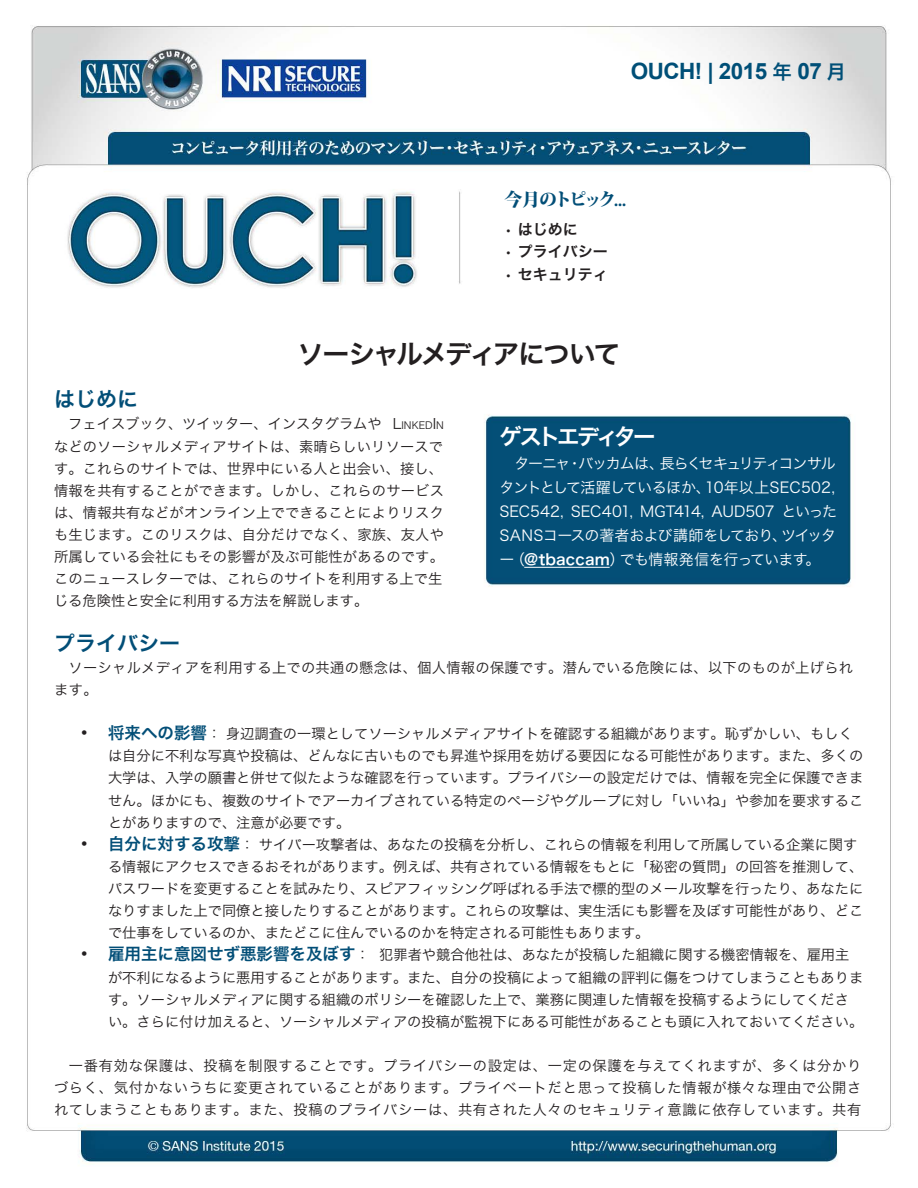
<style>
.page{position:relative;width:918px;height:1188px;background:#fff}
.page>*{position:absolute;margin:0;border:0;box-sizing:border-box;transform-origin:0 0}
.t1{font:27px "Hira Kaku Pro W6";letter-spacing:-.09em;color:#231f20}
.t2{font:700 22.5px "Arial";letter-spacing:-.025em;color:#004f77}
.t3{font:22.5px "Hira Kaku Pro W6";letter-spacing:-.15em;color:#fff}
.MainText{font:21px "Hira Kaku Pro W6";color:#024e77}
.t4{font:19.5px "Hira Kaku Pro W6";color:#004f77}
.t5{font:800 18px "Koz Min Pro";letter-spacing:-.165em;color:#024e77}
.t6{font:18px "Arial";color:#231f20}
.t7{font:16.5px "Hira Kaku Pro W6";color:#024e77}
.MainText-2{font:15px "Hira Kaku Pro N W3";letter-spacing:-.045em;color:#fff}
.t8{font:15px "Hira Kaku Pro W6";color:#231f20}
.MainText-3{font:15px "Hira Kaku Pro N W3";letter-spacing:-.1em;color:#fff}
.MainText-4{font:15px "Hira Kaku Pro N W3";letter-spacing:.015em;color:#fff}
.MainText-5{font:15px "Hira Kaku Pro W6";letter-spacing:.01em;color:#fff}
.MainText-6{font:14.25px/22.2px "Hira Kaku Pro W3";color:#231f20;text-align:justify}
.MainText-7{font:14.25px/22.2px "Hira Kaku Pro W3";letter-spacing:.02em;color:#231f20}
.MainText-8{font:10.05px "Hira Kaku Pro W3";color:#231f20}
.s1{font-size:14.25px}
.s2{font-family:"Hira Kaku Pro N W3"}
</style>
<div class="page">
<img style="left:26px;top:25px;width:865px;height:1139px">
<hr style="left:524px;top:567px;width:86px;height:1px;background:#fff">
<p class="t4" style="left:772px;top:54px;width:21px">年</p>
<p class="t2" style="left:631px;top:56px;width:138px">OUCH! | 2015</p>
<p class="t2" style="left:797px;top:56px;width:26px">07</p>
<p class="t4" style="left:827px;top:54px;width:21px">月</p>
<p class="t5" style="left:504px;top:186px;width:123px">今月のトピック...</p>
<p class="t8" style="left:504px;top:216px;width:75px">• はじめに</p>
<p class="t8" style="left:504px;top:238px;width:105px">• プライバシー</p>
<p class="t8" style="left:504px;top:261px;width:105px">• セキュリティ</p>
<p class="MainText" style="left:54px;top:380px;width:85px">はじめに</p>
<p class="t1" style="left:297px;top:330px;width:325px">ソーシャルメディアについて</p>
<p class="MainText-6" style="left:54px;top:412px;width:391px;text-align:left">　フェイスブック、ツイッター、インスタグラムや<br>などのソーシャルメディアサイトは、素晴らしいリソースです。これらのサイトでは、世界中にいる人と出会い、接し、情報を共有することができます。しかし、これらのサービスは、情報共有などがオンライン上でできることによりリスクも生じます。このリスクは、自分だけでなく、家族、友人や所属している会社にもその影響が及ぶ可能性があるのです。このニュースレターでは、これらのサイトを利用する上で生じる危険性と安全に利用する方法を解説します。</p>
<p class="MainText" style="left:54px;top:624px;width:127px">プライバシー</p>
<p class="MainText-7" style="left:54px;top:655px;width:801px">　ソーシャルメディアを利用する上での共通の懸念は、個人情報の保護です。潜んでいる危険には、以下のものが上げられます。</p>
<p class="MainText-6" style="left:207px;top:722px;width:647px">：身辺調査の一環としてソーシャルメディアサイトを確認する組織があります。恥ずかしい、もしく</p>
<p class="MainText-8" style="left:393px;top:417px;width:53px"><span class="s1">L</span>INKED<span class="s1">I</span> N</p>
<p class="t3" style="left:500px;top:416px;width:158px">ゲストエディター</p>
<p class="MainText-2" style="left:500px;top:450px;width:72px">　ターニャ</p>
<p class="MainText-2" style="left:579px;top:450px;width:87px">バッカムは、</p>
<p class="MainText-3" style="left:660px;top:450px;width:178px">長らくセキュリティコンサル</p>
<p class="MainText-2" style="left:567px;top:450px;width:16px">・</p>
<p class="MainText-4" style="left:705px;top:474px;width:132px">10年以上SEC502,</p>
<p class="MainText-2" style="left:500px;top:474px;width:213px">タントとして活躍しているほか、</p>
<p class="MainText-2" style="left:782px;top:498px;width:57px">といった</p>
<p class="MainText-2" style="left:640px;top:498px;width:66px">MGT414,</p>
<p class="MainText-2" style="left:500px;top:498px;width:66px">SEC542,</p>
<p class="MainText-2" style="left:571px;top:498px;width:64px">SEC401,</p>
<p class="MainText-2" style="left:712px;top:498px;width:64px">AUD507</p>
<p class="MainText-2" style="left:500px;top:522px;width:289px">SANSコースの著者および講師をしており、</p>
<p class="MainText-2" style="left:781px;top:522px;width:56px">ツイッタ</p>
<p class="MainText-5" style="left:510px;top:546px;width:116px"><span class="s2">（</span>@tbaccam<span class="s2">）</span></p>
<p class="MainText-2" style="left:620px;top:546px;width:190px">でも情報発信を行っています</p>
<p class="MainText-2" style="left:500px;top:546px;width:16px">ー</p>
<p class="MainText-2" style="left:806px;top:546px;width:16px">。</p>
<p class="t7" style="left:108px;top:718px;width:100px">将来への影響</p>
<p class="t6" style="left:81px;top:721px;width:8px">•</p>
<p class="t6" style="left:81px;top:832px;width:8px">•</p>
<p class="t6" style="left:81px;top:942px;width:8px">•</p>
<p class="MainText-6" style="left:108px;top:744px;width:757px">は自分に不利な写真や投稿は、どんなに古いものでも昇進や採用を妨げる要因になる可能性があります。また、多くの大学は、入学の願書と併せて似たような確認を行っています。プライバシーの設定だけでは、情報を完全に保護できません。ほかにも、複数のサイトでアーカイブされている特定のページやグループに対し「いいね」や参加を要求することがありますので、注意が必要です。</p>
<p class="MainText-6" style="left:240px;top:832px;width:619px">：サイバー攻撃者は、あなたの投稿を分析し、これらの情報を利用して所属している企業に関す</p>
<p class="t7" style="left:108px;top:829px;width:133px">自分に対する攻撃</p>
<p class="MainText-6" style="left:108px;top:854px;width:757px">る情報にアクセスできるおそれがあります。例えば、共有されている情報をもとに「秘密の質問」の回答を推測して、パスワードを変更することを試みたり、スピアフィッシング呼ばれる手法で標的型のメール攻撃を行ったり、あなたになりすました上で同僚と接したりすることがあります。これらの攻撃は、実生活にも影響を及ぼす可能性があり、どこで仕事をしているのか、またどこに住んでいるのかを特定される可能性もあります。</p>
<p class="MainText-6" style="left:379px;top:943px;width:472px">犯罪者や競合他社は、あなたが投稿した組織に関する機密情報を、雇用主</p>
<p class="t7" style="left:108px;top:939px;width:249px">雇用主に意図せず悪影響を及ぼす</p>
<p class="MainText-6" style="left:356px;top:943px;width:16px">：</p>
<p class="MainText-6" style="left:108px;top:965px;width:757px;text-align:left">が不利になるように悪用することがあります。また、自分の投稿によって組織の評判に傷をつけてしまうこともあります。ソーシャルメディアに関する組織のポリシーを確認した上で、業務に関連した情報を投稿するようにしてください。さらに付け加えると、ソーシャルメディアの投稿が監視下にある可能性があることも頭に入れておいてください。</p>
<p class="MainText-6" style="left:54px;top:1054px;width:809px">　一番有効な保護は、投稿を制限することです。プライバシーの設定は、一定の保護を与えてくれますが、多くは分かりづらく、気付かないうちに変更されていることがあります。プライベートだと思って投稿した情報が様々な理由で公開されてしまうこともあります。また、投稿のプライバシーは、共有された人々のセキュリティ意識に依存しています。共有</p>
</div>
